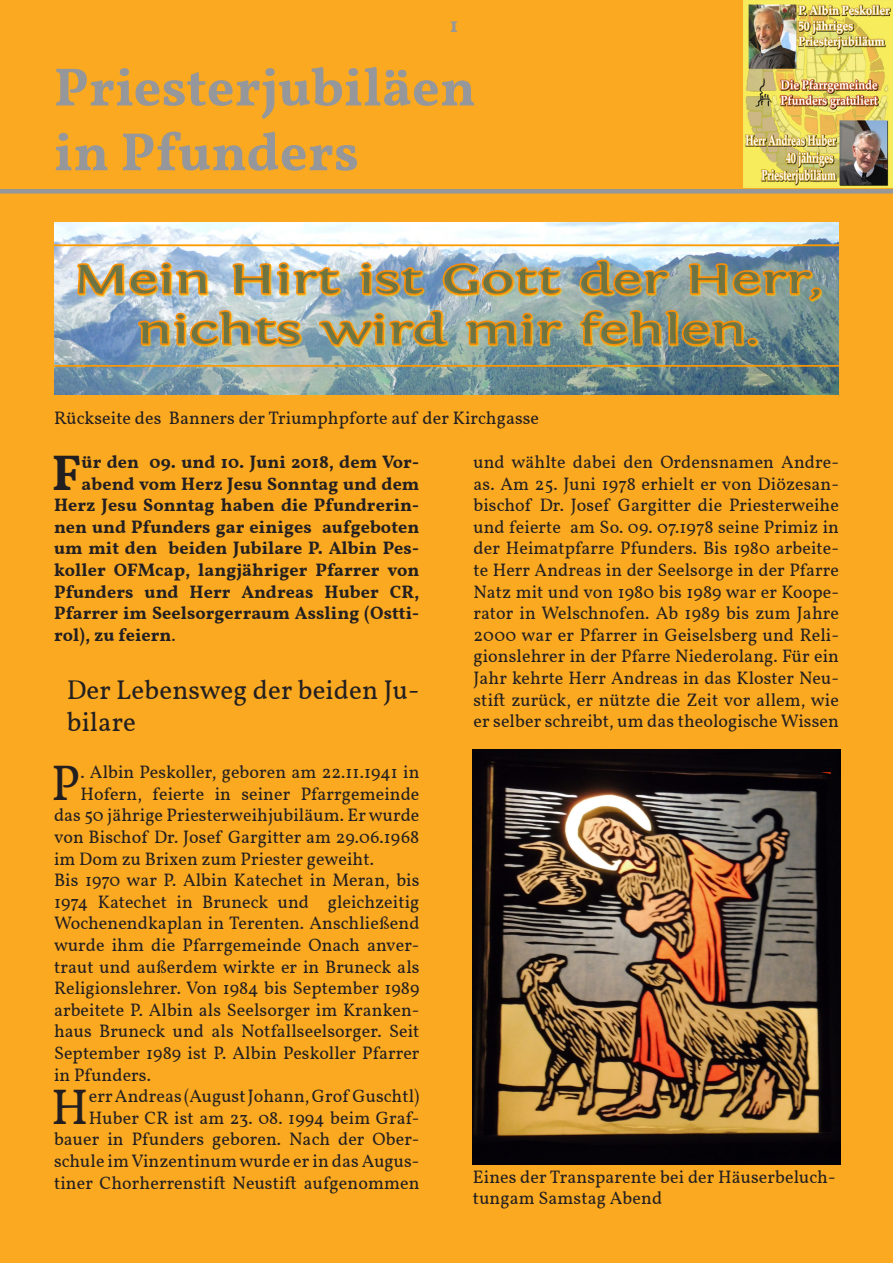
<style>
.page{position:relative;width:893px;height:1263px;background:#faa920}
.page>*{position:absolute;margin:0;border:0;box-sizing:border-box;transform-origin:0 0}
.t1{font:700 54px/64.8px "Vollkorn";letter-spacing:.005em;color:#95979a}
.Absatzformat{font:49.8px "Vollkorn";color:#231f20}
.Absatzformat-2{font:700 49.8px "Vollkorn";color:#231f20}
.Überschrift2{font:27px/32.4px "Vollkorn";letter-spacing:.005em;color:#231f20}
.t2{font:700 21px "Vollkorn";color:#95979a}
.Absatzformat-3{font:18px/21.6px "Vollkorn";letter-spacing:.005em;color:#231f20;text-align:justify}
.Absatzformat-4{font:700 18px "Vollkorn";letter-spacing:.005em;color:#231f20}
.s1{font-weight:400}
</style>
<div class="page">
<img style="left:744px;top:0;width:149px;height:188px">
<div style="left:0;top:189px;width:893px;height:5px;background:#95979a"></div>
<img style="left:54px;top:222px;width:785px;height:173px">
<img style="left:473px;top:749px;width:368px;height:415px">
<p class="t2" style="left:450px;top:9px;width:10px">1</p>
<h1 class="t1" style="left:54px;top:56px;width:423px">Priesterjubiläen in Pfunders</h1>
<p class="Absatzformat-3" style="left:54px;top:408px;width:486px">Rückseite des Banners der Triumphpforte auf der Kirchgasse</p>
<p class="Absatzformat-2" style="left:52px;top:435px;width:31px">F</p>
<p class="Absatzformat-4" style="left:82px;top:448px;width:339px">ür den 09. und 10. Juni 2018, dem Vor-</p>
<p class="Absatzformat-4" style="left:82px;top:470px;width:339px">abend vom Herz Jesu Sonntag und dem</p>
<p class="Absatzformat-4" style="left:54px;top:491px;width:367px">Herz Jesu Sonntag haben die Pfundrerin-</p>
<p class="Absatzformat-4" style="left:54px;top:513px;width:367px">nen und Pfunders gar einiges aufgeboten</p>
<p class="Absatzformat-4" style="left:54px;top:535px;width:367px">um mit den beiden Jubilare P. Albin Pes-</p>
<p class="Absatzformat-4" style="left:54px;top:556px;width:367px">koller OFMcap, langjähriger Pfarrer von</p>
<p class="Absatzformat-4" style="left:54px;top:578px;width:367px">Pfunders und Herr Andreas Huber CR,</p>
<p class="Absatzformat-4" style="left:54px;top:599px;width:367px">Pfarrer im Seelsorgerraum Assling (Ostti-</p>
<p class="Absatzformat-4" style="left:54px;top:621px;width:123px">rol), zu feiern<span class="s1">.</span></p>
<p class="Überschrift2" style="left:67px;top:674px;width:354px">Der Lebensweg der beiden Ju&shy;bilare</p>
<p class="Absatzformat" style="left:51px;top:746px;width:30px">P</p>
<p class="Absatzformat-3" style="left:80px;top:762px;width:341px">. Albin Peskoller, geboren am 22.11.1941 in</p>
<p class="Absatzformat-3" style="left:80px;top:783px;width:341px">Hofern, feierte in seiner Pfarrgemeinde</p>
<p class="Absatzformat-3" style="left:54px;top:805px;width:367px">das 50 jährige Priesterweihjubiläum. Er wurde</p>
<p class="Absatzformat-3" style="left:54px;top:826px;width:367px">von Bischof Dr. Josef Gargitter am 29.06.1968</p>
<p class="Absatzformat-3" style="left:54px;top:848px;width:322px">im Dom zu Brixen zum Priester geweiht.</p>
<p class="Absatzformat-3" style="left:54px;top:870px;width:367px">Bis 1970 war P. Albin Katechet in Meran, bis 1974 Katechet in Bruneck und gleichzeitig Wochenendkaplan in Terenten. Anschließend wurde ihm die Pfarrgemeinde Onach anver&shy;traut und außerdem wirkte er in Bruneck als Religionslehrer. Von 1984 bis September 1989 arbeitete P. Albin als Seelsorger im Kranken&shy;haus Bruneck und als Notfallseelsorger. Seit September 1989 ist P. Albin Peskoller Pfarrer in Pfunders.</p>
<p class="Absatzformat" style="left:51px;top:1070px;width:39px">H</p>
<p class="Absatzformat-3" style="left:54px;top:1086px;width:367px;text-align:right">err Andreas (August Johann, Grof Guschtl)<br>Huber CR ist am 23. 08. 1994 beim Graf&shy;bauer in Pfunders geboren. Nach der Ober&shy;schule im Vinzentinum wurde er in das Augus&shy;tiner Chorherrenstift Neustift aufgenommen</p>
<p class="Absatzformat-3" style="left:473px;top:451px;width:367px">und wählte dabei den Ordensnamen Andre&shy;as. Am 25. Juni 1978 erhielt er von Diözesan&shy;bischof Dr. Josef Gargitter die Priesterweihe und feierte am So. 09. 07.1978 seine Primiz in der Heimatpfarre Pfunders. Bis 1980 arbeite&shy;te Herr Andreas in der Seelsorge in der Pfarre Natz mit und von 1980 bis 1989 war er Koope&shy;rator in Welschnofen. Ab 1989 bis zum Jahre 2000 war er Pfarrer in Geiselsberg und Reli&shy;gionslehrer in der Pfarre Niederolang. Für ein Jahr kehrte Herr Andreas in das Kloster Neu&shy;stift zurück, er nützte die Zeit vor allem, wie er selber schreibt, um das theologische Wissen</p>
<p class="Absatzformat-3" style="left:473px;top:1166px;width:364px">Eines der Transparente bei der Häuserbeluch&shy;tungam Samstag Abend</p>
</div>
